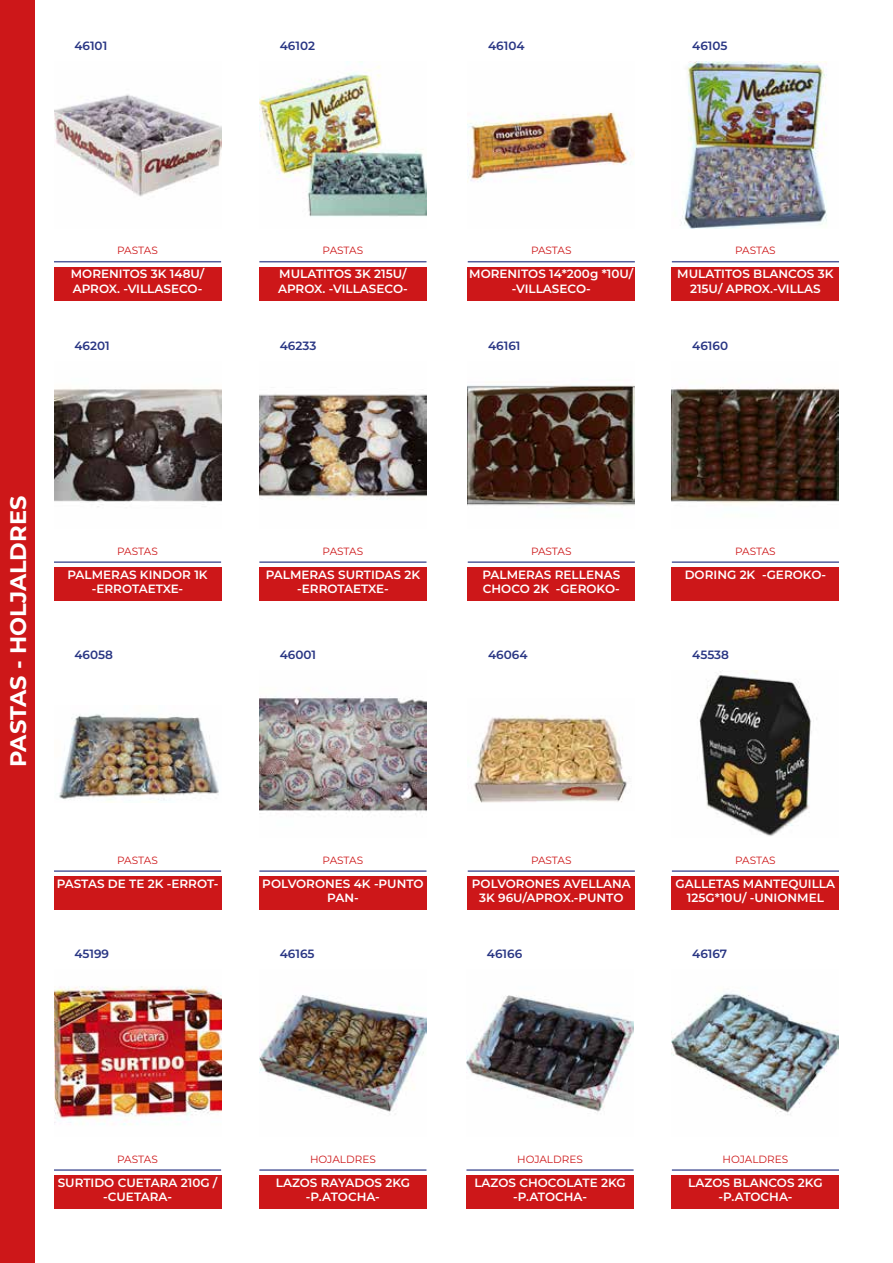
<style>
.page{position:relative;width:893px;height:1263px;background:#fff}
.page>*{position:absolute;margin:0;border:0;box-sizing:border-box;transform-origin:0 0}
.t1{font:700 22.5px "Montserrat";color:#fff}
.t2{font:600 12px/14.4px "Montserrat";color:#fff;text-align:center}
.t3{font:600 12px "Montserrat";color:#283583}
.t4{font:10.5px "Montserrat";letter-spacing:-.01em;color:#cd1719}
</style>
<div class="page">
<div style="left:54px;top:1175px;width:167px;height:34px;background:#cd1719"></div>
<hr style="left:54px;top:1169px;width:167px;height:2px;background:#283583">
<img style="left:54px;top:986px;width:167px;height:139px">
<div style="left:672px;top:1175px;width:167px;height:34px;background:#cd1719"></div>
<hr style="left:672px;top:1169px;width:167px;height:2px;background:#283583">
<img style="left:672px;top:993px;width:167px;height:122px">
<div style="left:466px;top:1175px;width:168px;height:34px;background:#cd1719"></div>
<hr style="left:466px;top:1169px;width:168px;height:2px;background:#283583">
<img style="left:466px;top:995px;width:168px;height:118px">
<div style="left:259px;top:1175px;width:167px;height:34px;background:#cd1719"></div>
<hr style="left:259px;top:1169px;width:167px;height:2px;background:#283583">
<img style="left:259px;top:995px;width:167px;height:120px">
<div style="left:54px;top:876px;width:167px;height:34px;background:#cd1719"></div>
<hr style="left:54px;top:870px;width:167px;height:2px;background:#283583">
<img style="left:59px;top:714px;width:160px;height:87px">
<div style="left:54px;top:567px;width:167px;height:34px;background:#cd1719"></div>
<hr style="left:54px;top:561px;width:167px;height:2px;background:#283583">
<img style="left:54px;top:389px;width:167px;height:118px">
<div style="left:259px;top:567px;width:167px;height:34px;background:#cd1719"></div>
<hr style="left:259px;top:561px;width:167px;height:2px;background:#283583">
<img style="left:259px;top:394px;width:167px;height:106px">
<div style="left:672px;top:567px;width:167px;height:34px;background:#cd1719"></div>
<hr style="left:672px;top:561px;width:167px;height:2px;background:#283583">
<img style="left:672px;top:387px;width:167px;height:118px">
<div style="left:468px;top:567px;width:167px;height:34px;background:#cd1719"></div>
<hr style="left:468px;top:561px;width:167px;height:2px;background:#283583">
<img style="left:468px;top:385px;width:167px;height:123px">
<div style="left:54px;top:267px;width:167px;height:34px;background:#cd1719"></div>
<hr style="left:54px;top:261px;width:167px;height:1px;background:#283583">
<img style="left:54px;top:94px;width:167px;height:103px">
<div style="left:259px;top:267px;width:167px;height:34px;background:#cd1719"></div>
<hr style="left:259px;top:261px;width:167px;height:1px;background:#283583">
<img style="left:259px;top:61px;width:167px;height:156px">
<div style="left:468px;top:267px;width:167px;height:34px;background:#cd1719"></div>
<hr style="left:468px;top:261px;width:167px;height:1px;background:#283583">
<img style="left:468px;top:112px;width:167px;height:70px">
<div style="left:672px;top:267px;width:167px;height:34px;background:#cd1719"></div>
<hr style="left:672px;top:261px;width:167px;height:1px;background:#283583">
<img style="left:681px;top:61px;width:146px;height:168px">
<div style="left:259px;top:876px;width:167px;height:34px;background:#cd1719"></div>
<hr style="left:259px;top:870px;width:167px;height:2px;background:#283583">
<img style="left:259px;top:696px;width:167px;height:119px">
<div style="left:468px;top:876px;width:167px;height:34px;background:#cd1719"></div>
<hr style="left:468px;top:870px;width:167px;height:2px;background:#283583">
<img style="left:473px;top:715px;width:154px;height:88px">
<div style="left:672px;top:876px;width:167px;height:34px;background:#cd1719"></div>
<hr style="left:672px;top:870px;width:167px;height:2px;background:#283583">
<img style="left:697px;top:671px;width:120px;height:165px">
<div style="left:0;top:0;width:34px;height:1263px;background:#cd1719"></div>
<hr style="left:892px;top:0;width:1px;height:931px;background:#b0a17b">
<hr style="left:892px;top:931px;width:1px;height:332px;background:#d95499">
<p class="t3" style="left:74px;top:37px;width:34px">46101</p>
<p class="t3" style="left:280px;top:37px;width:37px">46102</p>
<p class="t3" style="left:488px;top:37px;width:38px">46104</p>
<p class="t3" style="left:692px;top:37px;width:37px">46105</p>
<p class="t4" style="left:117px;top:243px;width:42px">PASTAS</p>
<p class="t4" style="left:323px;top:243px;width:42px">PASTAS</p>
<p class="t4" style="left:531px;top:243px;width:42px">PASTAS</p>
<p class="t4" style="left:735px;top:243px;width:42px">PASTAS</p>
<p class="t2" style="left:71px;top:266px;width:135px;text-align:left">MORENITOS 3K 148U/<br>APROX. -VILLASECO-</p>
<p class="t2" style="left:278px;top:266px;width:131px;text-align:left">MULATITOS 3K 215U/<br>APROX. -VILLASECO-</p>
<p class="t2" style="left:469px;top:266px;width:166px">MORENITOS 14*200g *10U/ -VILLASECO-</p>
<p class="t2" style="left:677px;top:266px;width:158px">MULATITOS BLANCOS 3K<br>215U/ APROX.-VILLAS</p>
<p class="t3" style="left:74px;top:337px;width:37px">46201</p>
<p class="t3" style="left:280px;top:337px;width:38px">46233</p>
<p class="t3" style="left:488px;top:337px;width:34px">46161</p>
<p class="t3" style="left:692px;top:337px;width:37px">46160</p>
<h1 class="t1" style="left:2px;top:767px;width:272px;rotate:-90deg">PASTAS - HOLJALDRES</h1>
<p class="t4" style="left:117px;top:544px;width:42px">PASTAS</p>
<p class="t2" style="left:67px;top:567px;width:142px">PALMERAS KINDOR 1K -ERROTAETXE-</p>
<p class="t3" style="left:74px;top:646px;width:40px">46058</p>
<p class="t4" style="left:117px;top:853px;width:42px">PASTAS</p>
<p class="t2" style="left:57px;top:876px;width:163px">PASTAS DE TE 2K -ERROT-</p>
<p class="t3" style="left:74px;top:945px;width:36px">45199</p>
<p class="t4" style="left:323px;top:544px;width:42px">PASTAS</p>
<p class="t2" style="left:266px;top:567px;width:156px">PALMERAS SURTIDAS 2K -ERROTAETXE-</p>
<p class="t3" style="left:280px;top:646px;width:38px">46001</p>
<p class="t4" style="left:323px;top:853px;width:42px">PASTAS</p>
<p class="t2" style="left:262px;top:876px;width:163px">POLVORONES 4K -PUNTO<br>PAN-</p>
<p class="t3" style="left:280px;top:945px;width:36px">46165</p>
<p class="t4" style="left:531px;top:544px;width:42px">PASTAS</p>
<p class="t4" style="left:735px;top:544px;width:42px">PASTAS</p>
<p class="t2" style="left:482px;top:567px;width:139px;text-align:left">PALMERAS RELLENAS<br>CHOCO 2K -GEROKO-</p>
<p class="t2" style="left:685px;top:567px;width:143px">DORING 2K -GEROKO-</p>
<p class="t3" style="left:488px;top:646px;width:41px">46064</p>
<p class="t3" style="left:692px;top:646px;width:38px">45538</p>
<p class="t4" style="left:531px;top:853px;width:42px">PASTAS</p>
<p class="t4" style="left:735px;top:853px;width:42px">PASTAS</p>
<p class="t2" style="left:472px;top:876px;width:160px">POLVORONES AVELLANA<br>3K 96U/APROX.-PUNTO</p>
<p class="t2" style="left:676px;top:876px;width:161px">GALLETAS MANTEQUILLA<br>125G*10U/ -UNIONMEL</p>
<p class="t3" style="left:487px;top:945px;width:37px">46166</p>
<p class="t3" style="left:692px;top:945px;width:37px">46167</p>
<p class="t4" style="left:117px;top:1152px;width:42px">PASTAS</p>
<p class="t2" style="left:58px;top:1175px;width:161px">SURTIDO CUETARA 210G / -CUETARA-</p>
<p class="t4" style="left:310px;top:1152px;width:67px">HOJALDRES</p>
<p class="t2" style="left:276px;top:1175px;width:136px">LAZOS RAYADOS 2KG -P.ATOCHA-</p>
<p class="t4" style="left:517px;top:1152px;width:67px">HOJALDRES</p>
<p class="t2" style="left:474px;top:1175px;width:153px">LAZOS CHOCOLATE 2KG -P.ATOCHA-</p>
<p class="t4" style="left:722px;top:1152px;width:67px">HOJALDRES</p>
<p class="t2" style="left:688px;top:1175px;width:136px">LAZOS BLANCOS 2KG -P.ATOCHA-</p>
</div>
